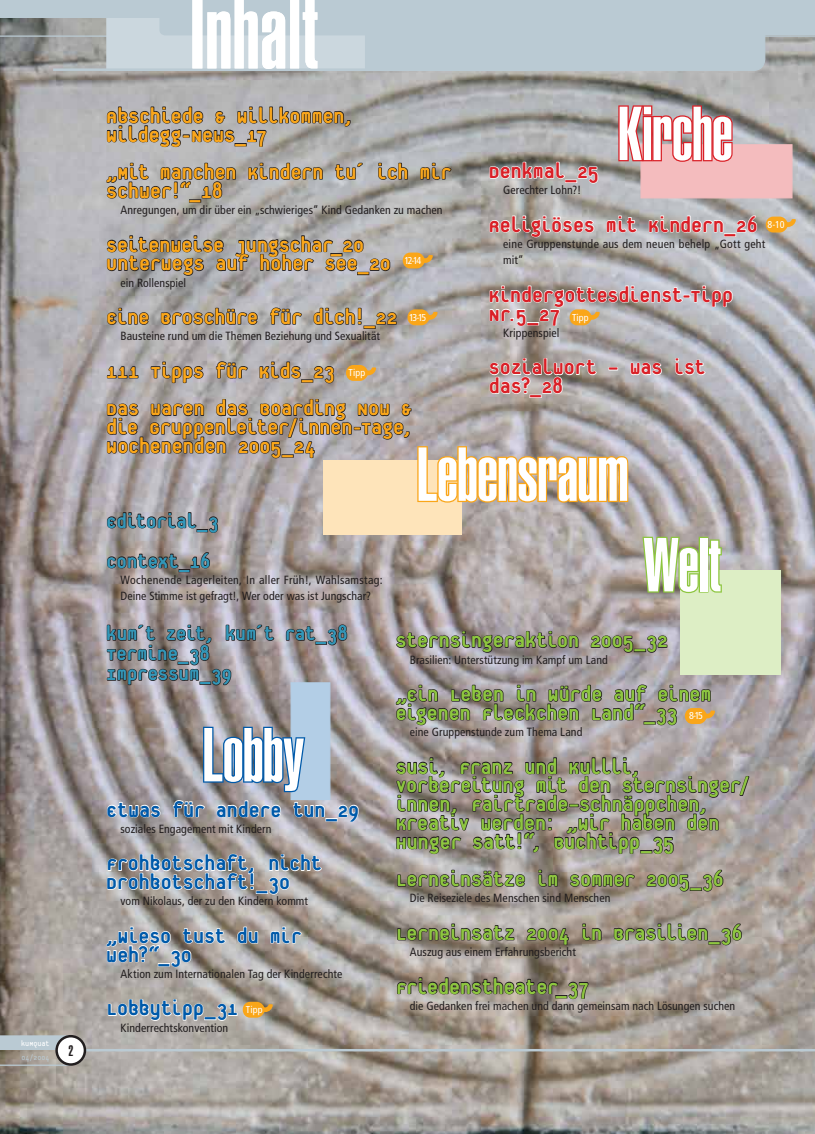
<style>
.page{position:relative;width:815px;height:1134px;background:#fff}
.page>*{position:absolute;margin:0;border:0;box-sizing:border-box;transform-origin:0 0}
.t1{font:900 extra-condensed 75px "Helvetica";letter-spacing:-.01em;color:#fff}
.t2{font:800 23.75px/18.8px "Platelet";color:#8dc63f}
.t3{font:800 23.75px/18.8px "Platelet";color:#faa619}
.t4{font:800 23.75px/18.8px "Platelet";color:#005aaa}
.t5{font:800 23.75px/18.8px "Platelet";letter-spacing:-.01em;color:#da2027}
.t6{font:800 22.5px/20px "Platelet";letter-spacing:-.005em;color:#3297b9}
.t7{font:900 extra-condensed 15px "Helvetica";color:#221e1f}
.t8{font:condensed 11.88px/16.2px "Frutiger";letter-spacing:.005em;color:#221e1f}
.t9{font:condensed 10px "Frutiger";letter-spacing:.01em;color:#fff}
.t10{font:8.75px "Platelet";color:#fff}
.t11{font:8.75px "Platelet";color:#bacad3}
</style>
<div class="page">
<img style="left:0;top:69px;width:815px;height:1065px">
<div style="left:491px;top:0;width:274px;height:71px;border:1px solid #bacad3;border-radius:11px"></div>
<hr style="left:53px;top:68px;width:401px;height:3px;background:#bacad3">
<hr style="left:83px;top:1049px;width:732px;height:2px;background:#bacad3">
<svg style="left:0;top:1035px;width:67px;height:15px"></svg>
<hr style="left:0;top:1064px;width:71px;height:2px;background:#bacad3">
<div style="left:57px;top:1036px;width:28px;height:28px;background:#fff;border-radius:50%"></div>
<div style="left:55px;top:1035px;width:31px;height:31px;border:2px solid #221e1f;border-radius:50%"></div>
<svg style="left:0;top:0;width:815px;height:69px"></svg>
<svg style="left:489px;top:161px;width:110px;height:25px"></svg>
<svg style="left:489px;top:215px;width:106px;height:23px"></svg>
<svg style="left:606px;top:215px;width:32px;height:18px"></svg>
<svg style="left:648px;top:215px;width:76px;height:18px"></svg>
<div style="left:724px;top:233px;width:12px;height:4px;border:1px solid #fff"></div>
<svg style="left:736px;top:215px;width:22px;height:18px"></svg>
<svg style="left:378px;top:162px;width:31px;height:18px"></svg>
<svg style="left:420px;top:162px;width:32px;height:18px"></svg>
<div style="left:189px;top:199px;width:12px;height:4px;border:1px solid #221e1f"></div>
<svg style="left:106px;top:106px;width:258px;height:94px"></svg>
<svg style="left:106px;top:235px;width:285px;height:44px"></svg>
<svg style="left:395px;top:630px;width:184px;height:26px"></svg>
<svg style="left:590px;top:635px;width:78px;height:18px"></svg>
<svg style="left:395px;top:684px;width:253px;height:44px"></svg>
<div style="left:643px;top:721px;width:13px;height:4px;border:1px solid #221e1f"></div>
<svg style="left:395px;top:756px;width:355px;height:101px"></svg>
<svg style="left:397px;top:869px;width:129px;height:25px"></svg>
<svg style="left:538px;top:869px;width:20px;height:18px"></svg>
<svg style="left:569px;top:873px;width:67px;height:14px"></svg>
<svg style="left:646px;top:873px;width:44px;height:19px"></svg>
<div style="left:690px;top:887px;width:12px;height:4px;border:1px solid #221e1f"></div>
<svg style="left:702px;top:869px;width:22px;height:23px"></svg>
<svg style="left:397px;top:923px;width:118px;height:25px"></svg>
<svg style="left:526px;top:927px;width:44px;height:19px"></svg>
<svg style="left:582px;top:923px;width:20px;height:18px"></svg>
<svg style="left:613px;top:923px;width:96px;height:25px"></svg>
<div style="left:708px;top:941px;width:13px;height:4px;border:1px solid #221e1f"></div>
<svg style="left:720px;top:923px;width:22px;height:23px"></svg>
<svg style="left:396px;top:976px;width:193px;height:73px"></svg>
<svg style="left:106px;top:801px;width:55px;height:24px"></svg>
<svg style="left:172px;top:799px;width:34px;height:19px"></svg>
<svg style="left:216px;top:800px;width:66px;height:25px"></svg>
<svg style="left:292px;top:801px;width:67px;height:21px"></svg>
<svg style="left:106px;top:853px;width:217px;height:44px"></svg>
<svg style="left:237px;top:926px;width:22px;height:18px"></svg>
<svg style="left:270px;top:926px;width:33px;height:18px"></svg>
<svg style="left:106px;top:926px;width:121px;height:42px"></svg>
<div style="left:324px;top:460px;width:138px;height:74px;background:#fee4ba"></div>
<svg style="left:106px;top:511px;width:113px;height:25px"></svg>
<svg style="left:106px;top:551px;width:105px;height:21px"></svg>
<svg style="left:285px;top:625px;width:31px;height:24px"></svg>
<div style="left:315px;top:641px;width:12px;height:4px;border:1px solid #221e1f"></div>
<svg style="left:327px;top:624px;width:21px;height:22px"></svg>
<svg style="left:106px;top:624px;width:169px;height:62px"></svg>
<div style="left:291px;top:682px;width:39px;height:118px;background:#b3cee6"></div>
<div style="left:640px;top:144px;width:153px;height:54px;background:#f4bcbe;border:1px solid #f4bcbe"></div>
<svg style="left:617px;top:104px;width:117px;height:59px"></svg>
<svg style="left:202px;top:725px;width:104px;height:68px"></svg>
<div style="left:680px;top:571px;width:101px;height:104px;background:#ddeec5"></div>
<svg style="left:641px;top:535px;width:59px;height:59px"></svg>
<div style="left:699px;top:537px;width:9px;height:56px;border:2px solid #8dc63f"></div>
<svg style="left:706px;top:538px;width:17px;height:55px"></svg>
<svg style="left:656px;top:684px;width:59px;height:42px"></svg>
<svg style="left:766px;top:217px;width:30px;height:15px"></svg>
<svg style="left:107px;top:998px;width:166px;height:23px"></svg>
<svg style="left:106px;top:285px;width:627px;height:219px"></svg>
<svg style="left:403px;top:253px;width:30px;height:15px"></svg>
<p class="t10" style="left:21px;top:1040px;width:30px">kuMquat</p>
<p class="t11" style="left:21px;top:1054px;width:30px">04/2004</p>
<p class="t7" style="left:68px;top:1042px;width:6px">2</p>
<h1 class="t1" style="left:617px;top:91px;width:117px">Kirche</h1>
<h2 class="t3" style="left:106px;top:108px;width:249px">Abschiede &amp; Willkommen,<br>Wildegg-News_17</h2>
<h2 class="t3" style="left:106px;top:164px;width:347px">„Mit manchen Kindern tu´ ich mir schwer!“_18</h2>
<p class="t8" style="left:121px;top:202px;width:324px">Anregungen, um dir über ein „schwieriges“ Kind Gedanken zu machen</p>
<h2 class="t3" style="left:106px;top:236px;width:286px">Seitenweise Jungschar_20<br>Unterwegs auf hoher See_20</h2>
<p class="t8" style="left:121px;top:274px;width:67px">ein Rollenspiel</p>
<h2 class="t3" style="left:106px;top:309px;width:293px">Eine Broschüre für dich!_22</h2>
<p class="t8" style="left:121px;top:328px;width:261px">Bausteine rund um die Themen Beziehung und Sexualität</p>
<h2 class="t3" style="left:106px;top:353px;width:307px;line-height:37.5px">111 Tipps für Kids_23<br>Das waren das Boarding Now &amp;</h2>
<h2 class="t3" style="left:106px;top:419px;width:308px">die Gruppenleiter/innen-Tage,<br>Wochenenden 2005_24</h2>
<h2 class="t5" style="left:489px;top:163px;width:111px">Denkmal_25</h2>
<p class="t8" style="left:503px;top:182px;width:80px">Gerechter Lohn?!</p>
<h2 class="t5" style="left:489px;top:217px;width:270px">Religiöses mit Kindern_26</h2>
<p class="t8" style="left:503px;top:236px;width:264px">eine Gruppenstunde aus dem neuen behelp „Gott geht mit“</p>
<h2 class="t5" style="left:489px;top:287px;width:246px">Kindergottesdienst-Tipp<br>Nr.5_27</h2>
<p class="t8" style="left:503px;top:325px;width:58px">Krippenspiel</p>
<h2 class="t5" style="left:489px;top:359px;width:218px">Sozialwort – was ist das?_28</h2>
<p class="t9" style="left:767px;top:219px;width:19px">8-10</p>
<p class="t9" style="left:404px;top:255px;width:18px">12-14</p>
<p class="t9" style="left:572px;top:311px;width:18px">Tipp</p>
<p class="t9" style="left:409px;top:311px;width:19px">13-15</p>
<p class="t9" style="left:348px;top:367px;width:18px">Tipp</p>
<h1 class="t1" style="left:416px;top:431px;width:214px">Lebensraum</h1>
<h3 class="t6" style="left:106px;top:502px;width:114px;line-height:40px">Editorial_3<br>Context_16</h3>
<p class="t8" style="left:121px;top:572px;width:264px">Wochenende Lagerleiten, In aller Früh!, Wahlsamstag:<br>Deine Stimme ist gefragt!, Wer oder was ist Jungschar?</p>
<h3 class="t6" style="left:106px;top:625px;width:243px">kum´t zeit, kum´t rat_38<br>Termine_38<br>Impressum_39</h3>
<h1 class="t1" style="left:202px;top:712px;width:104px">Lobby</h1>
<h2 class="t4" style="left:106px;top:801px;width:254px">Etwas für andere tun_29</h2>
<p class="t8" style="left:121px;top:821px;width:153px">soziales Engagement mit Kindern</p>
<h2 class="t4" style="left:106px;top:855px;width:217px">Frohbotschaft, nicht<br>Drohbotschaft!_30</h2>
<p class="t8" style="left:121px;top:893px;width:189px">vom Nikolaus, der zu den Kindern kommt</p>
<h2 class="t4" style="left:106px;top:928px;width:197px">„Wieso tust du mir weh?“_30</h2>
<p class="t8" style="left:121px;top:966px;width:223px">Aktion zum Internationalen Tag der Kinderrechte</p>
<h2 class="t4" style="left:106px;top:1000px;width:133px">Lobbytipp_31</h2>
<p class="t8" style="left:121px;top:1019px;width:109px">Kinderrechtskonvention</p>
<p class="t9" style="left:246px;top:1003px;width:18px">Tipp</p>
<h1 class="t1" style="left:643px;top:522px;width:79px">Welt</h1>
<h2 class="t2" style="left:396px;top:632px;width:274px">Sternsingeraktion 2005_32</h2>
<p class="t8" style="left:410px;top:651px;width:199px">Brasilien: Unterstützung im Kampf um Land</p>
<h2 class="t2" style="left:396px;top:686px;width:317px">„Ein Leben in Würde auf einem eigenen Fleckchen Land“_33</h2>
<p class="t8" style="left:410px;top:724px;width:174px">eine Gruppenstunde zum Thema Land</p>
<h2 class="t2" style="left:396px;top:758px;width:356px">Susi, Franz und Kullli,<br>Vorbereitung mit den Sternsinger/ innen, Fairtrade–Schnäppchen,<br>Kreativ werden: „Wir haben den<br>Hunger satt!“, Buchtipp_35</h2>
<h2 class="t2" style="left:396px;top:871px;width:330px">LernEinsätze im Sommer 2005_36</h2>
<p class="t8" style="left:410px;top:890px;width:202px">Die Reiseziele des Menschen sind Menschen</p>
<h2 class="t2" style="left:396px;top:925px;width:348px">Lerneinsatz 2004 in Brasilien_36</h2>
<p class="t8" style="left:410px;top:944px;width:168px">Auszug aus einem Erfahrungsbericht</p>
<h2 class="t2" style="left:396px;top:978px;width:195px">Friedenstheater_37</h2>
<p class="t8" style="left:410px;top:998px;width:327px">die Gedanken frei machen und dann gemeinsam nach Lösungen suchen</p>
<p class="t9" style="left:689px;top:710px;width:15px">8-15</p>
</div>
